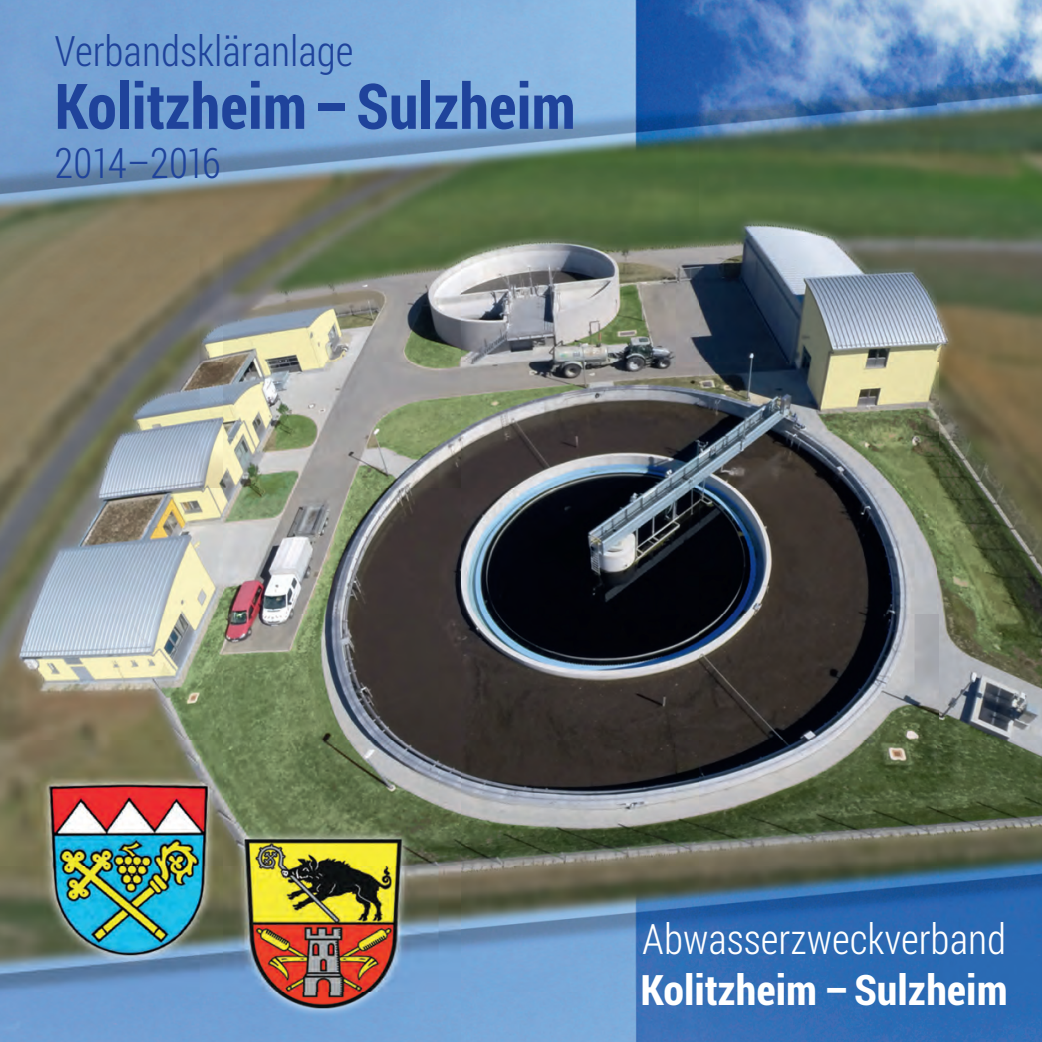
<style>
.page{position:relative;width:1042px;height:1042px;background:#fff}
.page>*{position:absolute;margin:0;border:0;box-sizing:border-box;transform-origin:0 0}
.t1{font:700 63px "Roboto Condensed";color:#1f439b}
.t2{font:300 42px "Roboto Condensed";color:#fff}
.t3{font:700 42px "Roboto Condensed";color:#fff;scale:1.05 1}
.t4{font:300 42px "Roboto Condensed";color:#1f439b}
.t5{font:300 42px "Roboto Condensed";letter-spacing:-.03em;color:#1f439b}
</style>
<div class="page">
<img style="left:0;top:0;width:1042px;height:1042px">
<p class="t4" style="left:55px;top:27px;width:300px">Verbandskläranlage</p>
<h1 class="t1" style="left:55px;top:70px;width:523px">Kolitzheim – Sulzheim</h1>
<p class="t5" style="left:55px;top:139px;width:168px">2014–2016</p>
<p class="t2" style="left:642px;top:915px;width:365px">Abwasserzweckverband</p>
<p class="t3" style="left:640px;top:966px;width:351px">Kolitzheim – Sulzheim</p>
</div>
